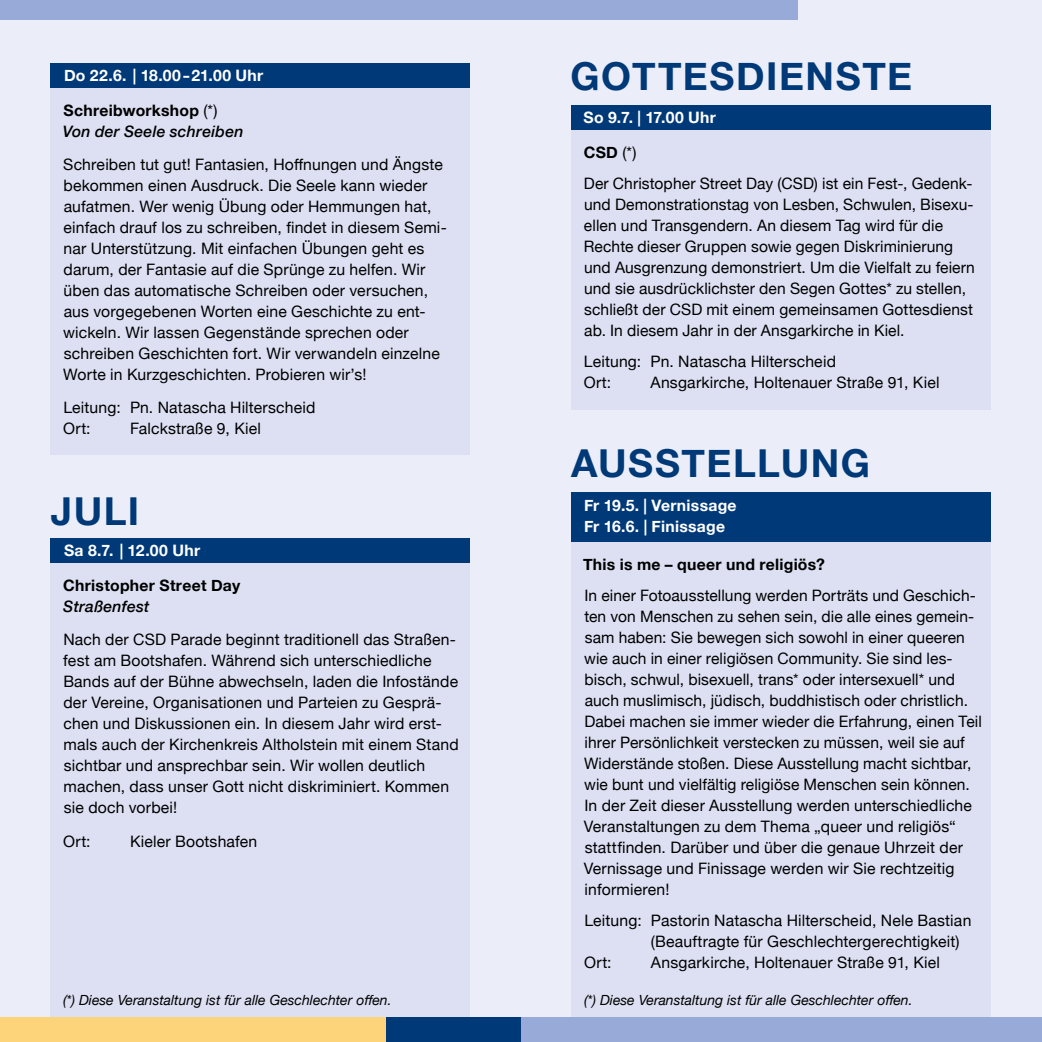
<style>
.page{position:relative;width:1042px;height:1042px;background:#ebedf8}
.page>*{position:absolute;margin:0;border:0;box-sizing:border-box;transform-origin:0 0}
.t1{font:700 38.5px "Helvetica Neue";letter-spacing:.04em;color:#003978}
.t2{font:15.75px/21px "Helvetica Neue";letter-spacing:.01em;color:#000}
.t3{font:700 15.75px/21px "Helvetica Neue";letter-spacing:.02em;color:#fff}
.t4{font:italic 500 15.75px/21px "Helvetica Neue";letter-spacing:.015em;color:#000}
.t5{font:700 15.75px "Helvetica Neue";letter-spacing:.02em;color:#000}
.t6{font:italic 14px "Helvetica Neue";color:#000}
.s1{font-weight:700;font-style:normal}
.s2{font-weight:400;font-style:normal}
.s3{font-weight:700}
</style>
<div class="page">
<div style="left:571px;top:542px;width:420px;height:490px;background:#dce0f2"></div>
<div style="left:51px;top:563px;width:419px;height:465px;background:#dce0f2"></div>
<div style="left:51px;top:71px;width:419px;height:384px;background:#dce0f2"></div>
<div style="left:51px;top:63px;width:419px;height:25px;background:#003978"></div>
<div style="left:0;top:0;width:798px;height:20px;background:#98abd8"></div>
<div style="left:0;top:1017px;width:387px;height:25px;background:#fed47a"></div>
<div style="left:386px;top:1017px;width:135px;height:25px;background:#003978"></div>
<div style="left:521px;top:1017px;width:521px;height:25px;background:#98abd8"></div>
<div style="left:51px;top:538px;width:419px;height:25px;background:#003978"></div>
<div style="left:571px;top:105px;width:420px;height:305px;background:#dce0f2"></div>
<div style="left:571px;top:105px;width:420px;height:25px;background:#003978"></div>
<div style="left:571px;top:492px;width:420px;height:50px;background:#003978"></div>
<p class="t3" style="left:64px;top:65px;width:201px">Do 22.6. | 18.00 – 21.00 Uhr</p>
<p class="t4" style="left:63px;top:98px;width:182px"><span class="s1">Schreibworkshop</span> <span class="s2">(*)<br></span>Von der Seele schreiben</p>
<p class="t2" style="left:63px;top:155px;width:385px">Schreiben tut gut! Fantasien, Hoffnungen und Ängste bekommen einen Ausdruck. Die Seele kann wieder aufatmen. Wer wenig Übung oder Hemmungen hat, einfach drauf los zu schreiben, findet in diesem Semi&shy;nar Unterstützung. Mit einfachen Übungen geht es darum, der Fantasie auf die Sprünge zu helfen. Wir üben das automatische Schreiben oder versuchen, aus vorgegebenen Worten eine Geschichte zu ent&shy;wickeln. Wir lassen Gegenstände sprechen oder schreiben Geschichten fort. Wir verwandeln einzelne Worte in Kurzgeschichten. Probieren wir’s!</p>
<p class="t2" style="left:63px;top:398px;width:254px">Leitung: Pn. Natascha Hilterscheid<br>Ort:</p>
<p class="t2" style="left:130px;top:419px;width:132px">Falckstraße 9, Kiel</p>
<h1 class="t1" style="left:51px;top:481px;width:90px">JULI</h1>
<p class="t3" style="left:64px;top:540px;width:138px">Sa 8.7. | 12.00 Uhr</p>
<p class="t5" style="left:63px;top:573px;width:178px">Christopher Street Day</p>
<p class="t4" style="left:63px;top:595px;width:88px">Straßenfest</p>
<p class="t2" style="left:63px;top:630px;width:397px">Nach der CSD Parade beginnt traditionell das Straßen&shy;fest am Bootshafen. Während sich unterschiedliche Bands auf der Bühne abwechseln, laden die Infostände der Vereine, Organisationen und Parteien zu Gesprä&shy;chen und Diskussionen ein. In diesem Jahr wird erst&shy;mals auch der Kirchenkreis Altholstein mit einem Stand sichtbar und ansprechbar sein. Wir wollen deutlich machen, dass unser Gott nicht diskriminiert. Kommen sie doch vorbei!</p>
<p class="t2" style="left:63px;top:831px;width:29px">Ort:</p>
<p class="t2" style="left:130px;top:831px;width:129px">Kieler Bootshafen</p>
<p class="t6" style="left:63px;top:989px;width:330px">(*) Diese Veranstaltung ist für alle Geschlechter offen.</p>
<h1 class="t1" style="left:570px;top:46px;width:343px">GOTTESDIENSTE</h1>
<p class="t3" style="left:583px;top:108px;width:134px">So 9.7. | 17.00 Uhr</p>
<p class="t2" style="left:584px;top:138px;width:390px;line-height:31px"><span class="s3">CSD</span> (*)<br>Der Christopher Street Day (CSD) ist ein Fest-, Gedenk-</p>
<p class="t2" style="left:584px;top:194px;width:392px">und Demonstrationstag von Lesben, Schwulen, Bisexu&shy;ellen und Transgendern. An diesem Tag wird für die Rechte dieser Gruppen sowie gegen Diskriminierung und Ausgrenzung demonstriert. Um die Vielfalt zu feiern und sie ausdrücklichster den Segen Gottes* zu stellen, schließt der CSD mit einem gemeinsamen Gottesdienst ab. In diesem Jahr in der Ansgarkirche in Kiel.</p>
<p class="t2" style="left:584px;top:351px;width:254px">Leitung: Pn. Natascha Hilterscheid<br>Ort:</p>
<p class="t2" style="left:650px;top:372px;width:290px">Ansgarkirche, Holtenauer Straße 91, Kiel</p>
<h1 class="t1" style="left:571px;top:433px;width:300px">AUSSTELLUNG</h1>
<p class="t3" style="left:584px;top:496px;width:154px">Fr 19.5. | Vernissage<br>Fr 16.6. | Finissage</p>
<p class="t5" style="left:583px;top:552px;width:243px">This is me – queer und religiös?</p>
<p class="t2" style="left:584px;top:585px;width:400px">In einer Fotoausstellung werden Porträts und Geschich&shy;ten von Menschen zu sehen sein, die alle eines gemein&shy;sam haben: Sie bewegen sich sowohl in einer queeren wie auch in einer religiösen Community. Sie sind les&shy;bisch, schwul, bisexuell, trans* oder intersexuell* und auch muslimisch, jüdisch, buddhistisch oder christlich.<br>Dabei machen sie immer wieder die Erfahrung, einen Teil ihrer Persönlichkeit verstecken zu müssen, weil sie auf Widerstände stoßen. Diese Ausstellung macht sichtbar, wie bunt und vielfältig religiöse Menschen sein können.<br>In der Zeit dieser Ausstellung werden unterschiedliche Veranstaltungen zu dem Thema „queer und religiös“ stattfinden. Darüber und über die genaue Uhrzeit der Vernissage und Finissage werden wir Sie rechtzeitig informieren!</p>
<p class="t2" style="left:584px;top:910px;width:388px">Leitung: Pastorin Natascha Hilterscheid, Nele Bastian</p>
<p class="t2" style="left:651px;top:931px;width:310px">(Beauftragte für Geschlechtergerechtigkeit)</p>
<p class="t2" style="left:584px;top:952px;width:29px">Ort:</p>
<p class="t2" style="left:651px;top:952px;width:290px">Ansgarkirche, Holtenauer Straße 91, Kiel</p>
<p class="t6" style="left:584px;top:989px;width:330px">(*) Diese Veranstaltung ist für alle Geschlechter offen.</p>
</div>
